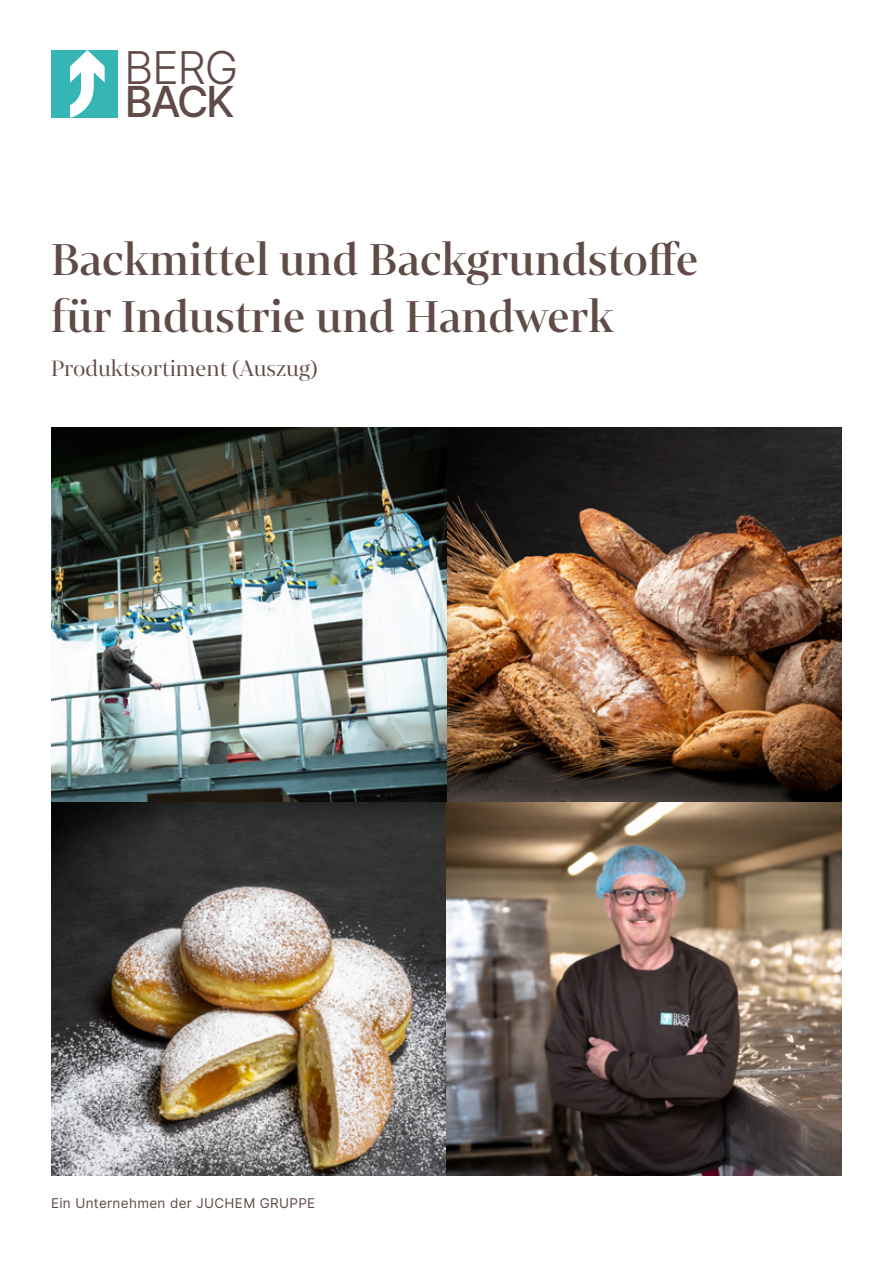
<style>
.page{position:relative;width:893px;height:1263px;background:#fff}
.page>*{position:absolute;margin:0;border:0;box-sizing:border-box;transform-origin:0 0}
.t1{font:500 48px "Mixta Didone Alt";color:#604b48}
.t2{font:300 45.3px "Inter";color:#604b48}
.t3{font:42.75px "Inter";color:#604b48}
.t4{font:24px "Mixta Didone Alt";color:#604b48}
.t5{font:13.5px "Inter";letter-spacing:.025em;color:#604b48}
</style>
<div class="page">
<div style="left:51px;top:50px;width:67px;height:68px;background:#35b6b4"></div>
<svg style="left:70px;top:50px;width:35px;height:68px"></svg>
<img style="left:51px;top:427px;width:791px;height:749px">
<p class="t2" style="left:124px;top:34px;width:116px">BERG</p>
<p class="t3" style="left:125px;top:71px;width:111px">BACK</p>
<p class="t1" style="left:51px;top:232px;width:649px">Backmittel und Backgrundstoffe</p>
<p class="t1" style="left:51px;top:289px;width:564px">für Industrie und Handwerk</p>
<p class="t4" style="left:51px;top:354px;width:268px">Produktsortiment (Auszug)</p>
<p class="t5" style="left:51px;top:1193px;width:266px">Ein Unternehmen der JUCHEM GRUPPE</p>
</div>
